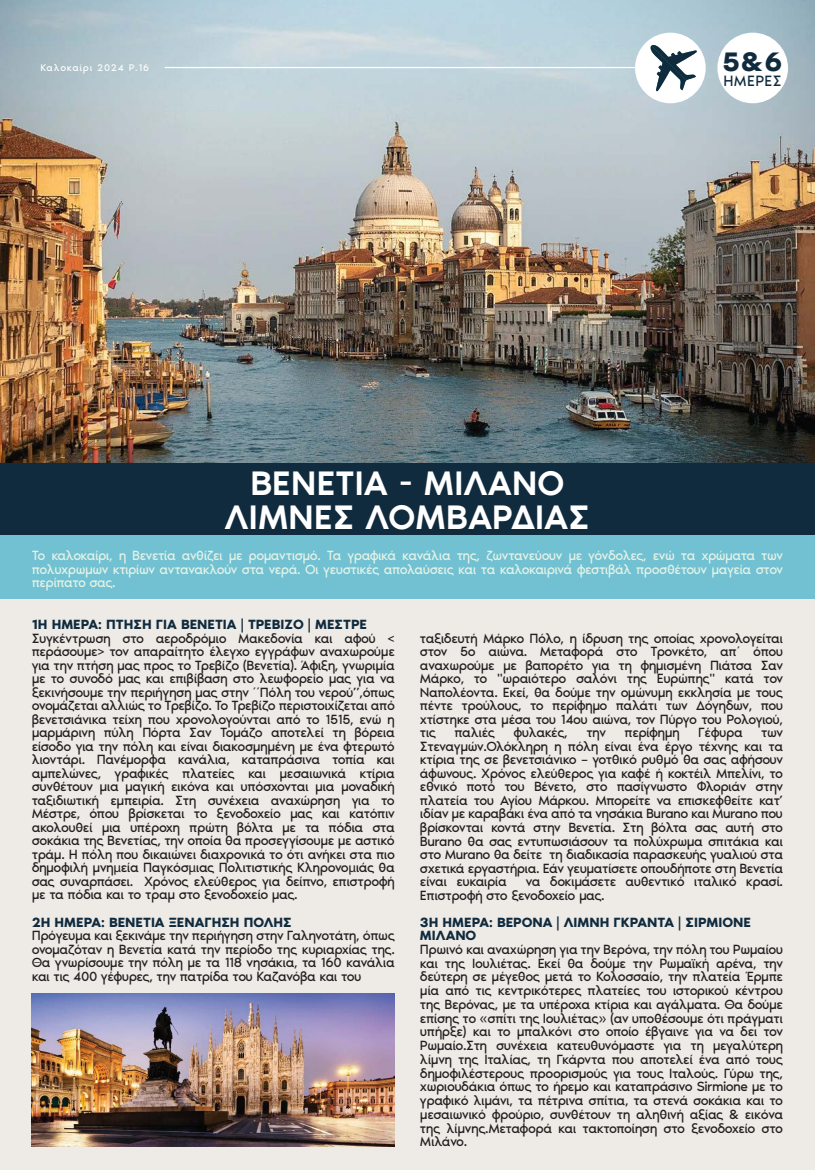
<style>
.page{position:relative;width:815px;height:1170px;background:#fff}
.page>*{position:absolute;margin:0;border:0;box-sizing:border-box;transform-origin:0 0}
.t1{font:500 35px/33.8px "Noir Pro";letter-spacing:.01em;color:#fff;text-align:center}
.t2{font:600 27.5px "Noir Pro";color:#102b3e}
.t3{font:15.38px "Noir Pro";letter-spacing:.025em;color:#102b3e}
.t4{font:13.75px/13.5px "Noir Pro";letter-spacing:-.04em;color:#231f20;text-align:justify}
.t5{font:13.75px/13.8px "Noir Pro";letter-spacing:-.04em;color:#e4f2e6;text-align:justify}
.t6{font:600 13.75px/13.5px "Noir Pro";color:#102b3e}
.t7{font:10px "Noir Pro";letter-spacing:.07em;color:#fff}
.s1{font-family:"Myriad Pro"}
</style>
<div class="page">
<div style="left:0;top:0;width:815px;height:1169px;background:#eeeae6"></div>
<div style="left:0;top:530px;width:815px;height:68px;background:#71c1d3"></div>
<img style="left:0;top:0;width:815px;height:463px">
<div style="left:0;top:463px;width:815px;height:71px;background:#102b3e"></div>
<hr style="left:165px;top:67px;width:492px;height:1px;background:#fff">
<div style="left:717px;top:33px;width:71px;height:70px;background:#fff;border-radius:50%"></div>
<div style="left:635px;top:33px;width:71px;height:70px;background:#fff;border-radius:50%"></div>
<svg style="left:650px;top:45px;width:47px;height:46px"></svg>
<img style="left:32px;top:993px;width:363px;height:153px">
<p class="t7" style="left:40px;top:60px;width:110px">Καλοκαίρι 2024 P.16</p>
<h2 class="t2" style="left:723px;top:40px;width:61px">5&amp;6</h2>
<p class="t3" style="left:723px;top:69px;width:60px">ΗΜΕΡΕΣ</p>
<h1 class="t1" style="left:225px;top:464px;width:366px">ΒΕΝΕΤΙΑ - ΜΙΛΑΝΟ<br>ΛΙΜΝΕΣ ΛΟΜΒΑΡΔΙΑΣ</h1>
<p class="t5" style="left:32px;top:547px;width:753px">Το καλοκαίρι, η Βενετία ανθίζει με ρομαντισμό. Τα γραφικά κανάλια της, ζωντανεύουν με γόνδολες, ενώ τα χρώματα των πολυχρωμων κτιρίων αντανακλούν στα νερά. Οι γευστικές απολαύσεις και τα καλοκαιρινά φεστιβάλ προσθέτουν μαγεία στον περίπατο σας.</p>
<p class="t6" style="left:32px;top:617px;width:337px">1Η ΗΜΕΡΑ: ΠΤΗΣΗ ΓΙΑ ΒΕΝΕΤΙΑ | ΤΡΕΒΙΖΟ | ΜΕΣΤΡΕ</p>
<p class="t4" style="left:32px;top:630px;width:365px">Συγκέντρωση στο αεροδρόμιο Μακεδονία και αφού &lt; περάσουμε&gt; τον απαραίτητο έλεγχο εγγράφων αναχωρούμε για την πτήση μας προς το Τρεβίζο (Βενετία). Άφιξη, γνωριμία με το συνοδό μας και επιβίβαση στο λεωφορείο μας για να ξεκινήσουμε την περιήγηση μας στην <span class="s1">΄΄</span>Πόλη του νερού’’,όπως ονομάζεται αλλιώς το Τρεβίζο. Tο Τρεβίζο περιστοιχίζεται από βενετσιάνικα τείχη που χρονολογούνται από το 1515, ενώ η μαρμάρινη πύλη Πόρτα Σαν Τομάζο αποτελεί τη βόρεια είσοδο για την πόλη και είναι διακοσμημένη με ένα φτερωτό λιοντάρι. Πανέμορφα κανάλια, καταπράσινα τοπία και αμπελώνες, γραφικές πλατείες και μεσαιωνικά κτίρια συνθέτουν μια μαγική εικόνα και υπόσχονται μια μοναδική ταξιδιωτική εμπειρία. Στη συνέχεια αναχώρηση για το Μέστρε, όπου βρίσκεται το ξενοδοχείο μας και κατόπιν ακολουθεί μια υπέροχη πρώτη βόλτα με τα πόδια στα σοκάκια της Βενετίας, την οποία θα προσεγγίσουμε με αστικό τράμ. Η πόλη που δικαιώνει διαχρονικά το ότι ανήκει στα πιο δημοφιλή μνη<span class="s1">µ</span>εία Παγκόσ<span class="s1">µ</span>ιας Πολιτιστικής Κληρονο<span class="s1">µ</span>ιάς θα σας συναρπάσει. Χρόνος ελεύθερος για δείπνο, επιστροφή με τα πόδια και το τραμ στο ξενοδοχείο μας.</p>
<p class="t6" style="left:32px;top:914px;width:261px">2Η ΗΜΕΡΑ: ΒΕΝΕΤΙΑ ΞΕΝΑΓΗΣΗ ΠΟΛΗΣ</p>
<p class="t4" style="left:32px;top:927px;width:365px">Πρόγευμα και ξεκινάμε την περιήγηση στην Γαληνοτάτη, όπως ονομαζόταν η Βενετία κατά την περίοδο της κυριαρχίας της.<br>Θα γνωρίσουμε την πόλη με τα 118 νησάκια, τα 160 κανάλια και τις 400 γέφυρες, την πατρίδα του Καζανόβα και του</p>
<p class="t4" style="left:420px;top:630px;width:365px">ταξιδευτή Μάρκο Πόλο, η ίδρυση της οποίας χρονολογείται στον 5ο αιώνα. Μεταφορά στο Τρονκέτο, απ<span class="s1">΄</span> όπου αναχωρούμε με βαπορέτο για τη φημισμένη Πιάτσα Σαν Μάρκο, το "ωραιότερο σαλόνι της Ευρώπης" κατά τον Ναπολέοντα. Εκεί, θα δούμε την ομώνυμη εκκλησία με τους πέντε τρούλους, το περίφημο παλάτι των Δόγηδων, που χτίστηκε στα μέσα του 14ου αιώνα, τον Πύργο του Ρολογιού, τις</p>
<p class="t4" style="left:455px;top:725px;width:42px">παλιές</p>
<p class="t4" style="left:514px;top:725px;width:56px">φυλακές,</p>
<p class="t4" style="left:586px;top:725px;width:21px">την</p>
<p class="t4" style="left:625px;top:725px;width:57px">περίφημη</p>
<p class="t4" style="left:698px;top:725px;width:46px">Γέφυρα</p>
<p class="t4" style="left:420px;top:725px;width:365px;text-indent:341px">των Στεναγμών.Ολόκληρη η πόλη είναι ένα έργο τέχνης και τα κτίρια της σε βενετσιάνικο – γοτθικό ρυθμό θα σας αφήσουν άφωνους. Χρόνος ελεύθερος για καφέ ή κοκτέιλ Μπελίνι, το εθνικό ποτό του Βένετο, στο πασίγνωστο Φλοριάν στην πλατεία του Αγίου Μάρκου. Μπορείτε να επισκεφθείτε κατ’ ιδίαν με καραβάκι ένα από τα νησάκια Burano και Murano που βρίσκονται κοντά στην Βενετία. Στη βόλτα σας αυτή στο Burano θα σας εντυπωσιάσουν τα πολύχρωμα σπιτάκια και στο Murano θα δείτε τη διαδικασία παρασκευής γυαλιού στα σχετικά εργαστήρια. Εάν γευματίσετε οπουδήποτε στη Βενετία είναι ευκαιρία</p>
<p class="t4" style="left:420px;top:873px;width:365px;text-indent:106px">να δοκιμάσετε αυθεντικό ιταλικό κρασί.<br>Επιστροφή στο ξενοδοχείο μας.</p>
<p class="t6" style="left:420px;top:914px;width:332px">3Η ΗΜΕΡΑ: ΒΕΡΟΝΑ | ΛΙΜΝΗ ΓΚΡΑΝΤΑ | ΣΙΡΜΙΟΝΕ<br>ΜΙΛΑΝΟ</p>
<p class="t4" style="left:420px;top:941px;width:365px">Πρωινό και αναχώρηση για την Βερόνα, την πόλη του Ρωμαίου και της Ιουλιέτας. Εκεί θα δούμε την Ρωμαϊκή αρένα, την δεύτερη σε μέγεθος μετά το Κολοσσαίο, την πλατεία Έρμπε μία από τις κεντρικότερες πλατείες του ιστορικού κέντρου της Βερόνας, με τα υπέροχα κτίρια και αγάλματα. Θα δούμε επίσης το «σπίτι της Ιουλιέτας» (αν υποθέσουμε ότι πράγματι υπήρξε) και το μπαλκόνι στο οποίο έβγαινε για να δει τον Ρωμαίο.Στη συνέχεια κατευθυνόμαστε για τη μεγαλύτερη λίμνη της Ιταλίας, τη Γκάρντα που αποτελεί ένα από τους δημοφιλέστερους προορισμούς για τους Ιταλούς. Γύρω της, χωριουδάκια όπως το ήρεμο και καταπράσινο Sirmione με το γραφικό λιμάνι, τα πέτρινα σπίτια, τα στενά σοκάκια και το μεσαιωνικό φρούριο, συνθέτουν τη αληθινή αξίας &amp; εικόνα της λίμνης.Μεταφορά και τακτοποίηση στο ξενοδοχείο στο Μιλάνο.</p>
</div>
